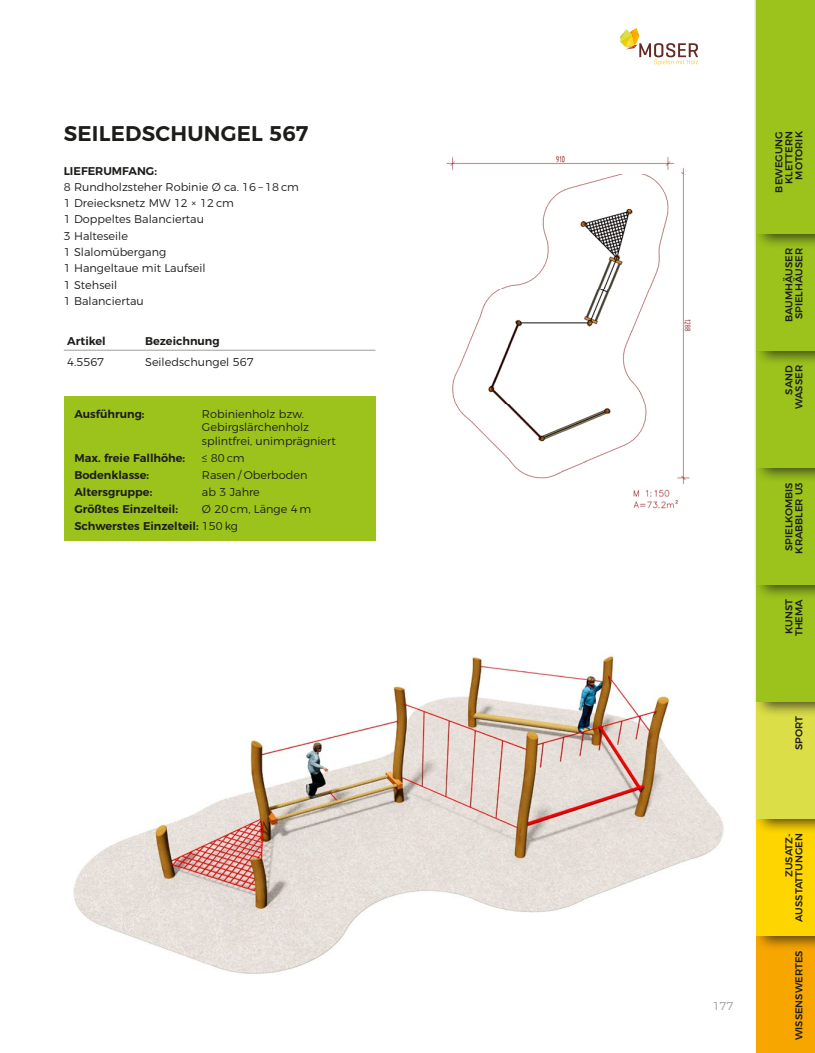
<style>
.page{position:relative;width:815px;height:1053px;background:#fff}
.page>*{position:absolute;margin:0;border:0;box-sizing:border-box;transform-origin:0 0}
.t1{font:600 21.25px "Montserrat";letter-spacing:.01em;color:#1d1d1b}
.t2{font:300 11.25px/16.2px "Montserrat";color:#1d1d1b}
.t3{font:600 11.25px/17px "Montserrat";color:#1d1d1b}
.t4{font:300 11.25px "Montserrat";color:#9d9d9c}
.t5{font:500 10px/10px "Montserrat";color:#1d1d1b;text-align:right}
.s1{font-weight:300}
</style>
<div class="page">
<img style="left:446px;top:156px;width:245px;height:353px">
<img style="left:73px;top:653px;width:651px;height:321px">
<hr style="left:64px;top:350px;width:78px;height:1px;background:#9d9d9c">
<hr style="left:142px;top:350px;width:233px;height:1px;background:#9d9d9c">
<div style="left:64px;top:396px;width:312px;height:144px;background:#9bc31c"></div>
<svg style="left:620px;top:28px;width:78px;height:38px"></svg>
<div style="left:756px;top:0;width:59px;height:1052px;background:#f7a600"></div>
<div style="left:754px;top:0;width:61px;height:951px;background:#1d1d1b;opacity:.75"></div>
<div style="left:756px;top:0;width:59px;height:935px;background:#ffd500"></div>
<div style="left:754px;top:0;width:61px;height:834px;background:#1d1d1b;opacity:.75"></div>
<div style="left:756px;top:0;width:59px;height:819px;background:#dbde46"></div>
<div style="left:754px;top:0;width:61px;height:717px;background:#1d1d1b;opacity:.75"></div>
<div style="left:756px;top:0;width:59px;height:702px;background:#9bc31c"></div>
<div style="left:754px;top:0;width:61px;height:600px;background:#1d1d1b;opacity:.75"></div>
<div style="left:756px;top:0;width:59px;height:585px;background:#9bc31c"></div>
<div style="left:754px;top:0;width:61px;height:483px;background:#1d1d1b;opacity:.75"></div>
<div style="left:756px;top:0;width:59px;height:468px;background:#9bc31c"></div>
<div style="left:754px;top:0;width:61px;height:366px;background:#1d1d1b;opacity:.75"></div>
<div style="left:756px;top:0;width:59px;height:351px;background:#9bc31c"></div>
<div style="left:754px;top:0;width:61px;height:249px;background:#1d1d1b;opacity:.75"></div>
<div style="left:756px;top:0;width:59px;height:234px;background:#9bc31c"></div>
<h1 class="t1" style="left:64px;top:116px;width:246px">SEILEDSCHUNGEL 567</h1>
<p class="t3" style="left:64px;top:161px;width:95px">LIEFERUMFANG:</p>
<p class="t2" style="left:64px;top:178px;width:237px">8 Rundholzsteher Robinie Ø ca. 16 – 18 cm<br>1 Dreiecksnetz MW 12 × 12 cm<br>1 Doppeltes Balanciertau<br>3 Halteseile<br>1 Slalomübergang<br>1 Hangeltaue mit Laufseil<br>1 Stehseil<br>1 Balanciertau</p>
<p class="t3" style="left:67px;top:331px;width:40px">Artikel</p>
<p class="t3" style="left:145px;top:331px;width:76px">Bezeichnung</p>
<p class="t2" style="left:67px;top:353px;width:38px">4.5567</p>
<p class="t2" style="left:145px;top:353px;width:110px">Seiledschungel 567</p>
<p class="t3" style="left:74px;top:404px;width:72px">Ausführung:</p>
<p class="t2" style="left:202px;top:406px;width:135px;line-height:13.5px">Robinienholz bzw.<br>Gebirgslärchenholz splintfrei, unimprägniert</p>
<p class="t3" style="left:74px;top:448px;width:112px">Max. freie Fallhöhe:</p>
<p class="t2" style="left:202px;top:449px;width:44px">≤ 80 cm</p>
<p class="t3" style="left:74px;top:465px;width:76px">Bodenklasse:</p>
<p class="t2" style="left:202px;top:466px;width:107px">Rasen / Oberboden</p>
<p class="t3" style="left:74px;top:482px;width:79px">Altersgruppe:</p>
<p class="t2" style="left:202px;top:483px;width:59px">ab 3 Jahre</p>
<p class="t3" style="left:74px;top:499px;width:105px">Größtes Einzelteil:</p>
<p class="t3" style="left:74px;top:499px;width:238px;text-indent:128px"><span class="s1">Ø 20 cm, Länge 4 m<br></span>Schwerstes Einzelteil: <span class="s1">150 kg</span></p>
<p class="t4" style="left:713px;top:997px;width:22px">177</p>
<p class="t5" style="left:773px;top:192px;width:63px;rotate:-90deg">BEWEGUNG<br>KLETTERN<br>MOTORIK</p>
<p class="t5" style="left:783px;top:322px;width:76px;text-align:center;rotate:-90deg">BAUMHÄUSER<br>SPIELHÄUSER</p>
<p class="t5" style="left:783px;top:409px;width:45px;rotate:-90deg">SAND<br>WASSER</p>
<p class="t5" style="left:783px;top:553px;width:73px;text-align:left;rotate:-90deg">SPIELKOMBIS<br>KRABBLER U3</p>
<p class="t5" style="left:783px;top:636px;width:39px;text-align:left;rotate:-90deg">KUNST<br>THEMA</p>
<p class="t5" style="left:793px;top:750px;width:36px;rotate:-90deg">SPORT</p>
<p class="t5" style="left:783px;top:921px;width:90px;rotate:-90deg">ZUSATZ-<br>AUSSTATTUNGEN</p>
<p class="t5" style="left:793px;top:1040px;width:91px;rotate:-90deg">WISSENSWERTES</p>
</div>
